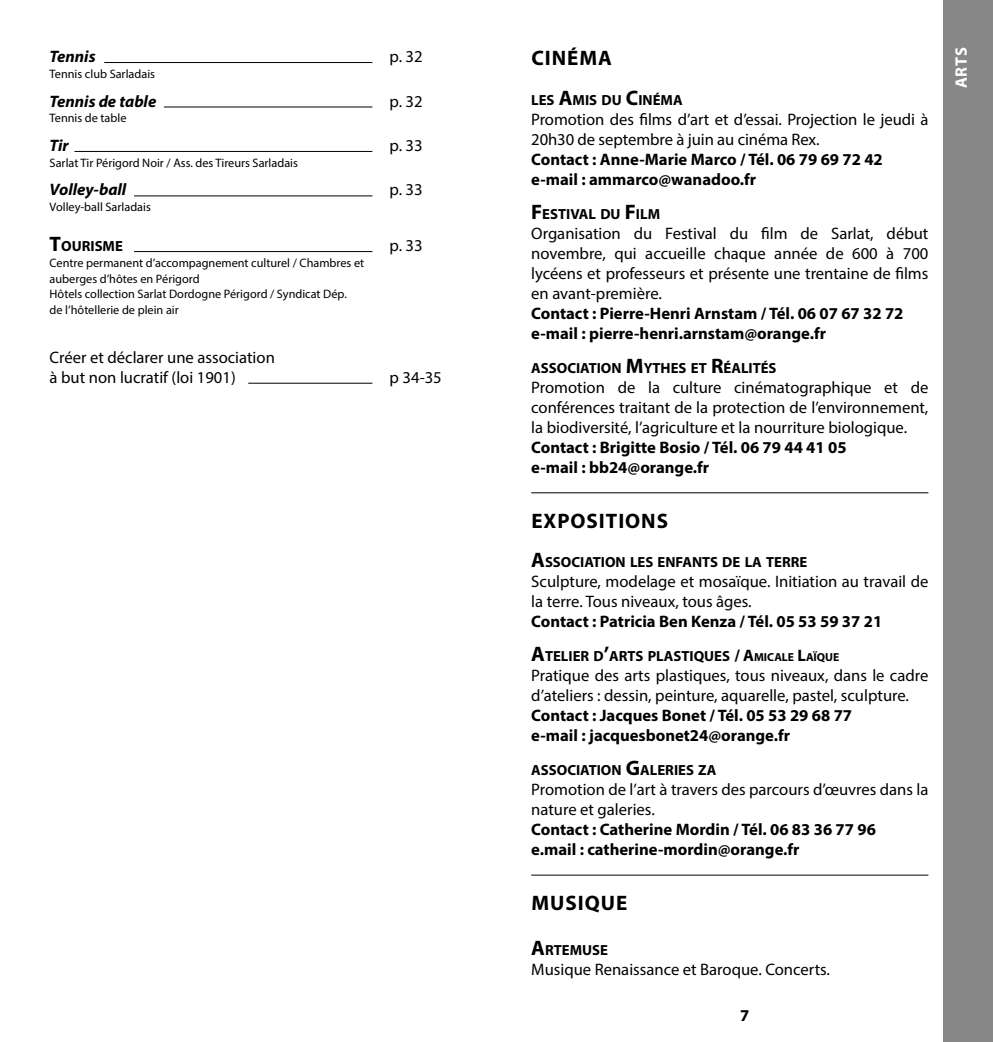
<style>
.page{position:relative;width:993px;height:1042px;background:#fff}
.page>*{position:absolute;margin:0;border:0;box-sizing:border-box;transform-origin:0 0}
.t1{font:700 21px "Myriad Pro";letter-spacing:.045em;color:#000}
.t2{font:16.62px/19.9px "Myriad Pro";color:#000}
.t3{font:700 16.62px/19.9px "Myriad Pro";color:#000}
.t4{font:italic 700 16.62px "Myriad Pro";color:#000}
.t5{font:700 16.62px "Myriad Pro";color:#fff}
.t6{font:700 14.7px "Myriad Pro";color:#000}
.t7{font:12.25px/15.8px "Myriad Pro";color:#000}
.s1{font-size:21px}
.s2{font-size:16.62px}
.s3{font-size:11.72px}
</style>
<div class="page">
<hr style="left:531px;top:492px;width:397px;height:1px;background:#000">
<hr style="left:531px;top:874px;width:397px;height:1px;background:#000">
<hr style="left:104px;top:62px;width:268px;height:1px;background:#000">
<hr style="left:164px;top:107px;width:208px;height:1px;background:#000">
<hr style="left:74px;top:151px;width:298px;height:1px;background:#000">
<hr style="left:134px;top:195px;width:238px;height:1px;background:#000">
<hr style="left:134px;top:251px;width:238px;height:1px;background:#000">
<hr style="left:248px;top:383px;width:124px;height:1px;background:#000">
<div style="left:943px;top:0;width:49px;height:1042px;background:#878787"></div>
<p class="t4" style="left:50px;top:46px;width:47px">Tennis</p>
<p class="t2" style="left:389px;top:46px;width:35px">p. 32</p>
<p class="t7" style="left:50px;top:66px;width:107px">Tennis club Sarladais</p>
<p class="t4" style="left:50px;top:90px;width:108px">Tennis de table</p>
<p class="t2" style="left:389px;top:91px;width:35px">p. 32</p>
<p class="t7" style="left:50px;top:110px;width:78px">Tennis de table</p>
<p class="t4" style="left:50px;top:135px;width:21px">Tir</p>
<p class="t2" style="left:389px;top:135px;width:35px">p. 33</p>
<p class="t7" style="left:50px;top:155px;width:250px">Sarlat Tir Périgord Noir / Ass. des Tireurs Sarladais</p>
<p class="t4" style="left:50px;top:179px;width:78px">Volley-ball</p>
<p class="t2" style="left:389px;top:180px;width:35px">p. 33</p>
<p class="t7" style="left:50px;top:199px;width:103px">Volley-ball Sarladais</p>
<p class="t6" style="left:50px;top:237px;width:75px"><span class="s1">T</span>OURISME</p>
<p class="t2" style="left:389px;top:235px;width:35px">p. 33</p>
<p class="t7" style="left:50px;top:255px;width:316px">Centre permanent d’accompagnement culturel / Chambres et auberges d’hôtes en Périgord<br>Hôtels collection Sarlat Dordogne Périgord / Syndicat Dép.<br>de l’hôtellerie de plein air</p>
<p class="t2" style="left:50px;top:347px;width:227px">Créer et déclarer une association à but non lucratif (loi 1901)</p>
<p class="t2" style="left:389px;top:367px;width:54px">p 34-35</p>
<p class="t1" style="left:531px;top:45px;width:82px">CINÉMA</p>
<p class="t6" style="left:531px;top:91px;width:152px">LES <span class="s1">A</span>MIS DU <span class="s1">C</span>INÉMA</p>
<p class="t2" style="left:531px;top:109px;width:398px">Promotion des films d’art et d’essai. Projection le jeudi à<br>20h30 de septembre à juin au cinéma Rex.</p>
<p class="t3" style="left:531px;top:149px;width:353px">Contact : Anne-Marie Marco / Tél. 06 79 69 72 42 e-mail : ammarco@wanadoo.fr</p>
<p class="t6" style="left:531px;top:204px;width:130px"><span class="s1">F</span> ESTIVAL DU <span class="s1">F</span> ILM</p>
<p class="t2" style="left:531px;top:223px;width:398px;text-align:justify">Organisation du Festival du film de Sarlat, début novembre, qui accueille chaque année de 600 à 700 lycéens et professeurs et présente une trentaine de films en avant-première.</p>
<p class="t3" style="left:531px;top:303px;width:373px">Contact : Pierre-Henri Arnstam / Tél. 06 07 67 32 72 e-mail : pierre-henri.arnstam@orange.fr</p>
<p class="t6" style="left:531px;top:358px;width:247px">ASSOCIATION <span class="s1">M</span>YTHES ET <span class="s1">R</span>ÉALITÉS</p>
<p class="t2" style="left:531px;top:377px;width:398px;text-align:justify">Promotion de la culture cinématographique et de conférences traitant de la protection de l’environnement, la biodiversité, l’agriculture et la nourriture biologique.</p>
<p class="t3" style="left:531px;top:436px;width:317px">Contact : Brigitte Bosio / Tél. 06 79 44 41 05 e-mail : bb24@orange.fr</p>
<p class="t1" style="left:531px;top:507px;width:138px">EXPOSITIONS</p>
<p class="t6" style="left:531px;top:553px;width:277px"><span class="s1">A</span>SSOCIATION LES ENFANTS DE LA TERRE</p>
<p class="t2" style="left:531px;top:571px;width:398px">Sculpture, modelage et mosaïque. Initiation au travail de la terre. Tous niveaux, tous âges.</p>
<p class="t3" style="left:531px;top:611px;width:352px">Contact : Patricia Ben Kenza / Tél. 05 53 59 37 21</p>
<p class="t6" style="left:531px;top:647px;width:309px"><span class="s1">A</span>TELIER D<span class="s1">’</span>ARTS PLASTIQUES <span class="s2">/</span> <span class="s2">A</span><span class="s3">MICALE</span> <span class="s2">L</span><span class="s3">AÏQUE</span></p>
<p class="t2" style="left:531px;top:665px;width:398px">Pratique des arts plastiques, tous niveaux, dans le cadre d’ateliers : dessin, peinture, aquarelle, pastel, sculpture.</p>
<p class="t3" style="left:531px;top:705px;width:322px">Contact : Jacques Bonet / Tél. 05 53 29 68 77 e-mail : jacquesbonet24@orange.fr</p>
<p class="t6" style="left:531px;top:760px;width:186px">ASSOCIATION <span class="s1">G</span>ALERIES ZA</p>
<p class="t2" style="left:531px;top:779px;width:398px">Promotion de l’art à travers des parcours d’œuvres dans la nature et galeries.</p>
<p class="t3" style="left:531px;top:819px;width:346px">Contact : Catherine Mordin / Tél. 06 83 36 77 96 e.mail : catherine-mordin@orange.fr</p>
<p class="t1" style="left:531px;top:889px;width:97px">MUSIQUE</p>
<p class="t6" style="left:531px;top:940px;width:78px"><span class="s1">A</span>RTEMUSE</p>
<p class="t2" style="left:531px;top:959px;width:300px">Musique Renaissance et Baroque. Concerts.</p>
<p class="t3" style="left:739px;top:1005px;width:11px">7</p>
<p class="t5" style="left:950px;top:88px;width:42px;rotate:-90deg">ARTS</p>
</div>
